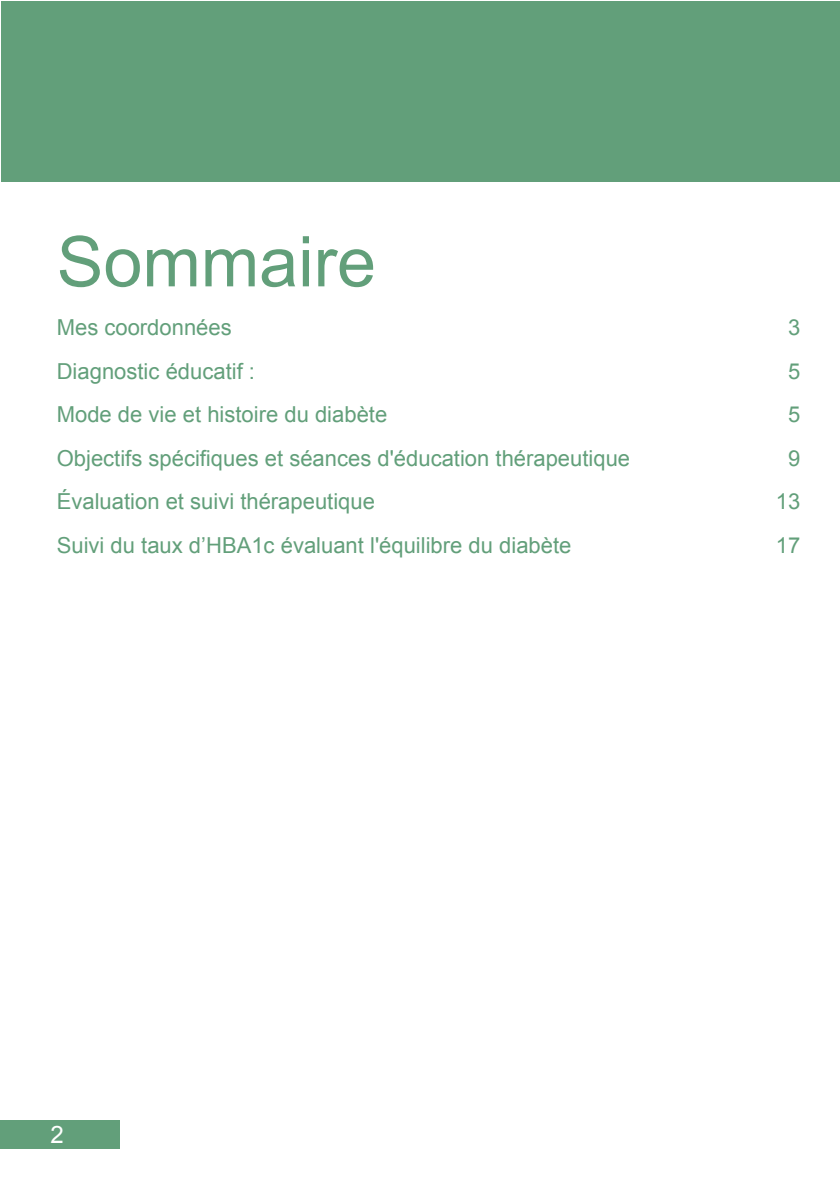
<style>
.page{position:relative;width:840px;height:1191px;background:#fff}
.page>*{position:absolute;margin:0;border:0;box-sizing:border-box;transform-origin:0 0}
.t1{font:70px "Arial";color:#629f7a}
.t2{font:24px "Arial";color:#fff}
.titre_1_sommaire{font:22px "Arial";color:#629f7a}
</style>
<div class="page">
<div style="left:1px;top:1px;width:838px;height:180px;background:#629f7a"></div>
<div style="left:0;top:1120px;width:119px;height:29px;background:#629f7a"></div>
<p class="t1" style="left:57px;top:216px;width:320px">Sommaire</p>
<p class="titre_1_sommaire" style="left:57px;top:313px;width:176px">Mes coordonnées</p>
<p class="titre_1_sommaire" style="left:787px;top:313px;width:14px">3</p>
<p class="titre_1_sommaire" style="left:57px;top:357px;width:200px">Diagnostic éducatif :</p>
<p class="titre_1_sommaire" style="left:787px;top:357px;width:14px">5</p>
<p class="titre_1_sommaire" style="left:57px;top:400px;width:332px">Mode de vie et histoire du diabète</p>
<p class="titre_1_sommaire" style="left:787px;top:400px;width:14px">5</p>
<p class="titre_1_sommaire" style="left:57px;top:443px;width:574px">Objectifs spécifiques et séances d'éducation thérapeutique</p>
<p class="titre_1_sommaire" style="left:787px;top:443px;width:14px">9</p>
<p class="titre_1_sommaire" style="left:57px;top:487px;width:319px">Évaluation et suivi thérapeutique</p>
<p class="titre_1_sommaire" style="left:775px;top:487px;width:26px">13</p>
<p class="titre_1_sommaire" style="left:57px;top:530px;width:516px">Suivi du taux d’HBA1c évaluant l'équilibre du diabète</p>
<p class="titre_1_sommaire" style="left:775px;top:530px;width:26px">17</p>
<p class="t2" style="left:50px;top:1119px;width:15px">2</p>
</div>
